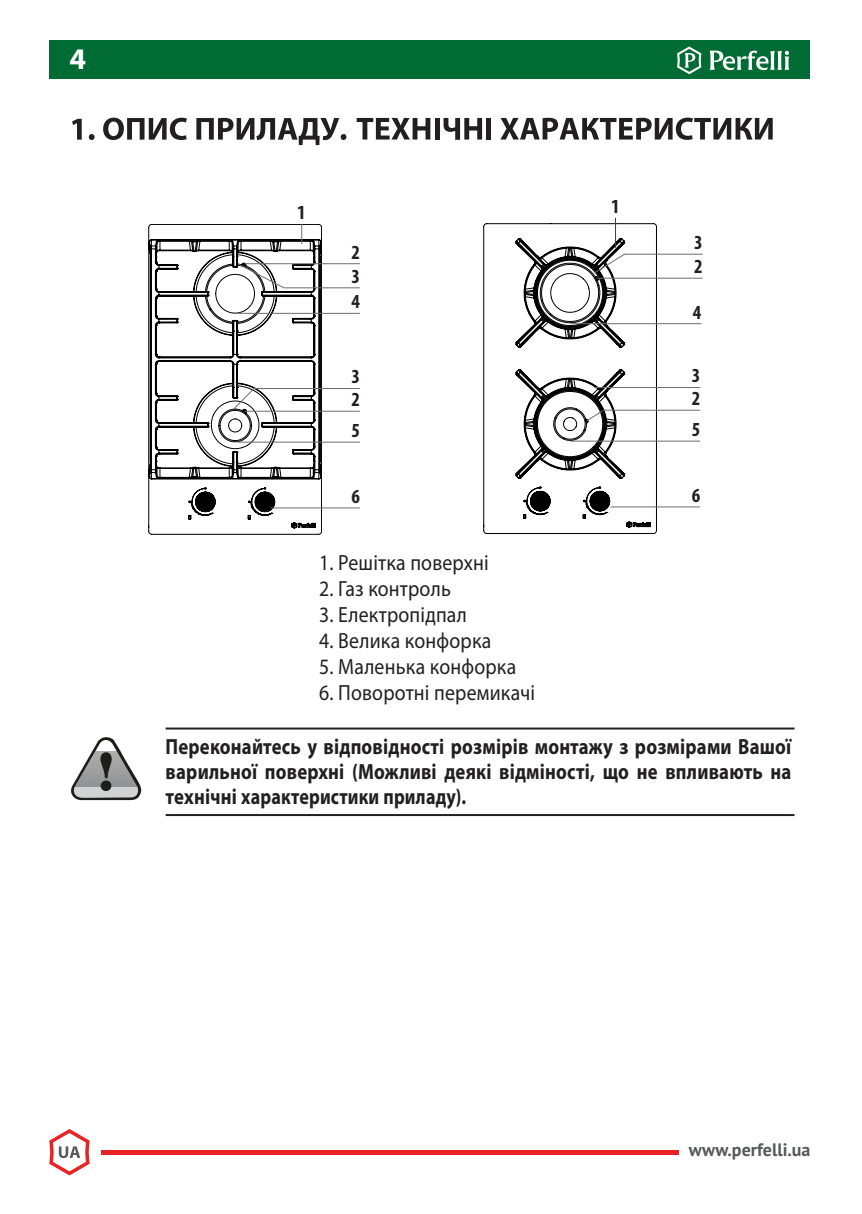
<style>
.page{position:relative;width:862px;height:1214px;background:#fff}
.page>*{position:absolute;margin:0;border:0;box-sizing:border-box;transform-origin:0 0}
.t1{font:700 30px "Myriad Pro";color:#fff}
.t2{font:700 22px/25px "Myriad Pro";letter-spacing:.01em;color:#231f20;text-align:justify;scale:.85 1}
.t3{font:22px "Myriad Pro";letter-spacing:.01em;color:#231f20;scale:.9 1}
.t4{font:700 condensed 20px "Myriad Pro";color:#231f20}
.t5{font:700 18px "PT Sans";color:#57585a}
</style>
<div class="page">
<svg style="left:72px;top:119px;width:10px;height:21px"></svg>
<svg style="left:89px;top:134px;width:6px;height:6px"></svg>
<svg style="left:103px;top:118px;width:84px;height:22px"></svg>
<svg style="left:196px;top:118px;width:150px;height:27px"></svg>
<svg style="left:357px;top:118px;width:73px;height:21px"></svg>
<hr style="left:435px;top:118px;width:4px;height:21px;background:#231f20">
<svg style="left:443px;top:118px;width:39px;height:22px"></svg>
<div style="left:486px;top:118px;width:5px;height:21px;background:#231f20"></div>
<svg style="left:500px;top:118px;width:272px;height:22px"></svg>
<svg style="left:483px;top:223px;width:174px;height:311px"></svg>
<svg style="left:148px;top:224px;width:174px;height:310px"></svg>
<svg style="left:301px;top:224px;width:1px;height:20px"></svg>
<hr style="left:238px;top:313px;width:122px;height:1px;background:#6c6d70">
<hr style="left:570px;top:323px;width:131px;height:1px;background:#6c6d70">
<hr style="left:244px;top:263px;width:116px;height:1px;background:#6c6d70">
<hr style="left:597px;top:278px;width:106px;height:1px;background:#6c6d70">
<hr style="left:254px;top:388px;width:106px;height:1px;background:#6c6d70">
<hr style="left:594px;top:387px;width:106px;height:1px;background:#6c6d70">
<hr style="left:283px;top:287px;width:77px;height:1px;background:#6c6d70">
<hr style="left:624px;top:254px;width:79px;height:1px;background:#6c6d70">
<svg style="left:593px;top:253px;width:33px;height:21px"></svg>
<hr style="left:244px;top:410px;width:116px;height:1px;background:#6c6d70">
<hr style="left:603px;top:409px;width:97px;height:1px;background:#6c6d70">
<svg style="left:585px;top:409px;width:19px;height:13px"></svg>
<svg style="left:237px;top:262px;width:48px;height:27px"></svg>
<svg style="left:233px;top:387px;width:23px;height:23px"></svg>
<hr style="left:238px;top:441px;width:122px;height:1px;background:#6c6d70">
<hr style="left:570px;top:440px;width:130px;height:1px;background:#6c6d70">
<hr style="left:270px;top:507px;width:90px;height:1px;background:#6c6d70">
<hr style="left:610px;top:506px;width:90px;height:1px;background:#6c6d70">
<hr style="left:166px;top:727px;width:628px;height:2px;background:#231f20">
<hr style="left:166px;top:814px;width:628px;height:2px;background:#231f20">
<svg style="left:71px;top:737px;width:70px;height:63px"></svg>
<hr style="left:615px;top:218px;width:1px;height:30px;background:#3e3e3f">
<div style="left:49px;top:41px;width:760px;height:38px;background:#006b32"></div>
<svg style="left:709px;top:51px;width:80px;height:19px"></svg>
<svg style="left:677px;top:46px;width:24px;height:28px"></svg>
<hr style="left:101px;top:1150px;width:577px;height:3px;background:#ea2125">
<svg style="left:49px;top:1129px;width:41px;height:46px"></svg>
<h1 class="t1" style="left:69px;top:39px;width:18px">4</h1>
<p class="t4" style="left:297px;top:200px;width:10px">1</p>
<p class="t4" style="left:351px;top:239px;width:10px">2</p>
<p class="t4" style="left:351px;top:263px;width:10px">3</p>
<p class="t4" style="left:351px;top:289px;width:10px">4</p>
<p class="t4" style="left:611px;top:194px;width:10px">1</p>
<p class="t4" style="left:694px;top:230px;width:10px">3</p>
<p class="t4" style="left:694px;top:254px;width:10px">2</p>
<p class="t4" style="left:693px;top:299px;width:10px">4</p>
<p class="t4" style="left:351px;top:364px;width:10px">3</p>
<p class="t4" style="left:691px;top:363px;width:10px">3</p>
<p class="t4" style="left:351px;top:387px;width:10px">2</p>
<p class="t4" style="left:691px;top:386px;width:10px">2</p>
<p class="t4" style="left:351px;top:418px;width:10px">5</p>
<p class="t4" style="left:691px;top:417px;width:10px">5</p>
<p class="t4" style="left:351px;top:483px;width:10px">6</p>
<p class="t4" style="left:691px;top:482px;width:10px">6</p>
<p class="t3" style="left:319px;top:549px;width:190px">1. Решітка поверхні</p>
<p class="t3" style="left:319px;top:575px;width:148px">2. Газ контроль</p>
<p class="t3" style="left:319px;top:601px;width:166px">3. Електропідпал</p>
<p class="t3" style="left:319px;top:627px;width:193px">4. Велика конфорка</p>
<p class="t3" style="left:319px;top:653px;width:220px">5. Маленька конфорка</p>
<p class="t3" style="left:319px;top:679px;width:241px">6. Поворотні перемикачі</p>
<p class="t2" style="left:166px;top:733px;width:737px">Переконайтесь у відповідності розмірів монтажу з розмірами Вашої варильної поверхні (Можливі деякі відміності, що не впливають на технічні характеристики приладу).</p>
<p class="t5" style="left:689px;top:1137px;width:123px">www.perfelli.ua</p>
</div>
